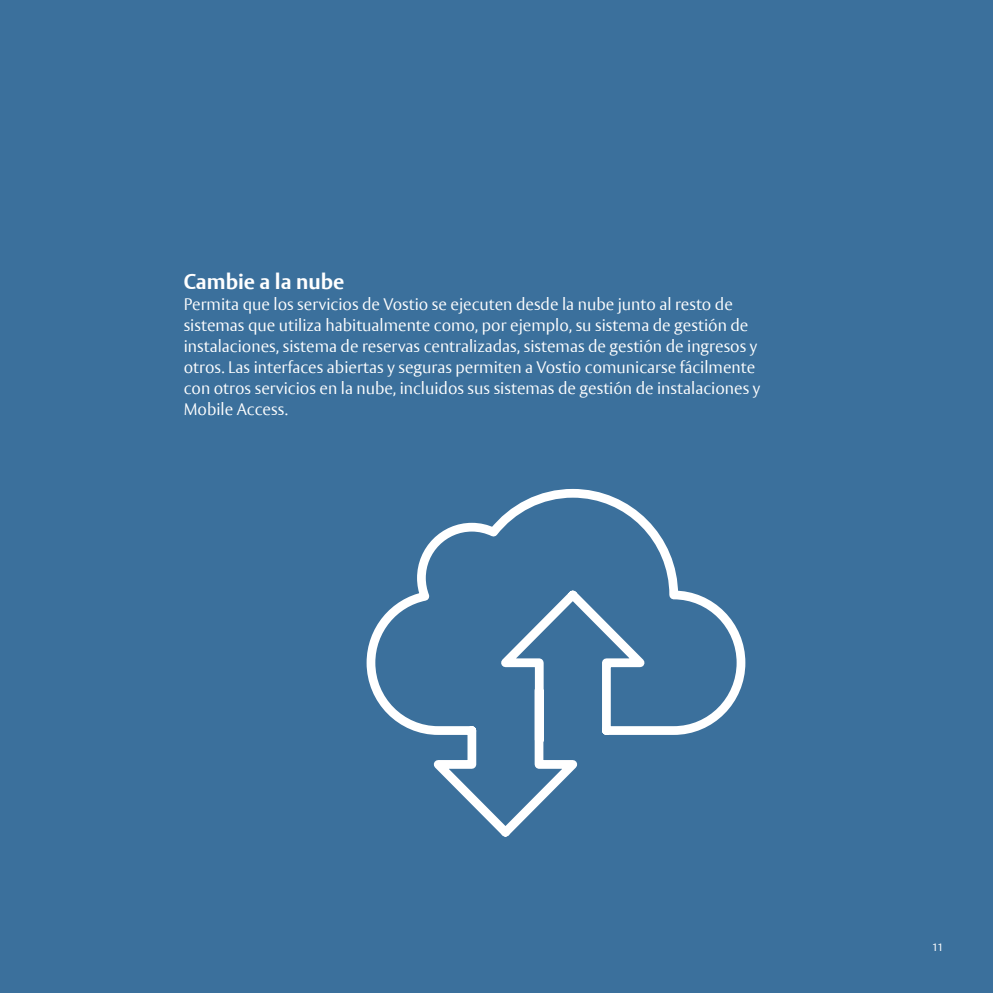
<style>
.page{position:relative;width:993px;height:993px;background:#fff}
.page>*{position:absolute;margin:0;border:0;box-sizing:border-box;transform-origin:0 0}
.Vesta_Light_9_5_12{font:700 21px "ASSA Vesta";color:#fff}
.Vesta_Light_blue_9_5_12_Brödrubbe{font:300 16.62px/21px "ASSA Vesta";color:#fff}
._5_Captions{font:10.5px "ASSA Vesta";color:#fff}
</style>
<div class="page">
<div style="left:0;top:0;width:992px;height:992px;background:#3b709c"></div>
<svg style="left:366px;top:488px;width:380px;height:349px"></svg>
<p class="Vesta_Light_9_5_12" style="left:184px;top:269px;width:162px">Cambie a la nube</p>
<p class="Vesta_Light_blue_9_5_12_Brödrubbe" style="left:184px;top:295px;width:578px">Permita que los servicios de Vostio se ejecuten desde la nube junto al resto de sistemas que utiliza habitualmente como, por ejemplo, su sistema de gestión de instalaciones, sistema de reservas centralizadas, sistemas de gestión de ingresos y otros. Las interfaces abiertas y seguras permiten a Vostio comunicarse fácilmente con otros servicios en la nube, incluidos sus sistemas de gestión de instalaciones y Mobile Access.</p>
<p class="_5_Captions" style="left:931px;top:941px;width:13px">11</p>
</div>
